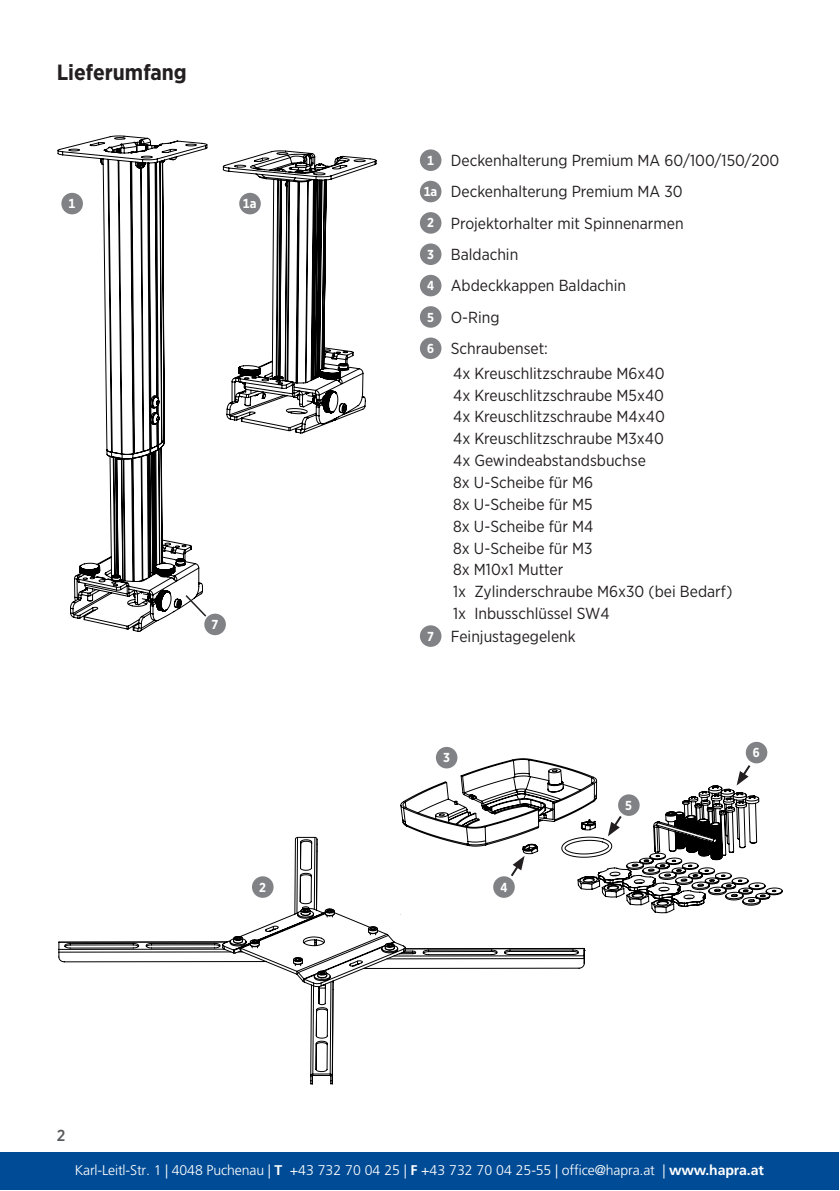
<style>
.page{position:relative;width:840px;height:1191px;background:#fff}
.page>*{position:absolute;margin:0;border:0;box-sizing:border-box;transform-origin:0 0}
.t1{font:700 22px "Gotham Narrow";color:#231f20}
.t2{font:16px/31.4px "Gotham Narrow";color:#231f20}
.t3{font:500 16px "Gotham Narrow";color:#57585a}
.t4{font:300 14px "Frutiger";letter-spacing:-.01em;color:#fff}
.t5{font:700 13px "Gotham Narrow";color:#fff}
.s1{font-weight:700;font-size:13px;color:#fff}
.s2{font-weight:700}
</style>
<div class="page">
<div style="left:419px;top:149px;width:22px;height:22px;background:#808285;border-radius:50%"></div>
<div style="left:419px;top:181px;width:22px;height:21px;background:#808285;border-radius:50%"></div>
<div style="left:419px;top:212px;width:22px;height:22px;background:#808285;border-radius:50%"></div>
<div style="left:419px;top:243px;width:22px;height:22px;background:#808285;border-radius:50%"></div>
<div style="left:419px;top:275px;width:22px;height:21px;background:#808285;border-radius:50%"></div>
<div style="left:419px;top:306px;width:22px;height:22px;background:#808285;border-radius:50%"></div>
<div style="left:419px;top:337px;width:22px;height:22px;background:#808285;border-radius:50%"></div>
<div style="left:419px;top:625px;width:22px;height:22px;background:#808285;border-radius:50%"></div>
<svg style="left:57px;top:135px;width:320px;height:497px"></svg>
<div style="left:61px;top:193px;width:22px;height:21px;background:#808285;border-radius:50%"></div>
<div style="left:204px;top:613px;width:22px;height:22px;background:#808285;border-radius:50%"></div>
<div style="left:239px;top:193px;width:22px;height:21px;background:#808285;border-radius:50%"></div>
<svg style="left:58px;top:836px;width:526px;height:248px"></svg>
<svg style="left:400px;top:758px;width:382px;height:156px"></svg>
<div style="left:252px;top:876px;width:21px;height:22px;background:#808285;border-radius:50%"></div>
<div style="left:435px;top:747px;width:22px;height:21px;background:#808285;border-radius:50%"></div>
<div style="left:493px;top:876px;width:21px;height:22px;background:#808285;border-radius:50%"></div>
<div style="left:617px;top:794px;width:22px;height:22px;background:#808285;border-radius:50%"></div>
<div style="left:745px;top:742px;width:21px;height:21px;background:#808285;border-radius:50%"></div>
<svg style="left:607px;top:813px;width:16px;height:23px"></svg>
<svg style="left:736px;top:763px;width:15px;height:22px"></svg>
<svg style="left:508px;top:856px;width:16px;height:22px"></svg>
<svg style="left:184px;top:593px;width:24px;height:25px"></svg>
<div style="left:0;top:1151px;width:837px;height:38px;background:#004b95"></div>
<h1 class="t1" style="left:57px;top:58px;width:131px">Lieferumfang</h1>
<p class="t5" style="left:68px;top:195px;width:8px">1</p>
<p class="t5" style="left:243px;top:195px;width:15px">1a</p>
<p class="t3" style="left:57px;top:1125px;width:10px">2</p>
<p class="t5" style="left:211px;top:616px;width:8px">7</p>
<p class="t5" style="left:259px;top:878px;width:8px">2</p>
<p class="t2" style="left:423px;top:144px;width:357px"><span class="s1">1</span> Deckenhalterung Premium MA 60/100/150/200<br><span class="s1">1a</span> Deckenhalterung Premium MA 30<br><span class="s1">2</span> Projektorhalter mit Spinnenarmen<br><span class="s1">3</span> Baldachin<br><span class="s1">4</span> Abdeckkappen Baldachin<br><span class="s1">5</span> O-Ring<br><span class="s1">6</span> Schraubenset:</p>
<p class="t2" style="left:453px;top:357px;width:213px">4x Kreuschlitzschraube M6x40</p>
<p class="t2" style="left:453px;top:379px;width:212px">4x Kreuschlitzschraube M5x40</p>
<p class="t2" style="left:453px;top:401px;width:213px">4x Kreuschlitzschraube M4x40</p>
<p class="t2" style="left:453px;top:422px;width:212px">4x Kreuschlitzschraube M3x40</p>
<p class="t2" style="left:453px;top:444px;width:194px">4x Gewindeabstandsbuchse</p>
<p class="t2" style="left:453px;top:466px;width:142px">8x U-Scheibe für M6</p>
<p class="t2" style="left:453px;top:488px;width:141px">8x U-Scheibe für M5</p>
<p class="t2" style="left:453px;top:510px;width:142px">8x U-Scheibe für M4</p>
<p class="t2" style="left:453px;top:532px;width:141px">8x U-Scheibe für M3</p>
<p class="t2" style="left:453px;top:554px;width:112px">8x M10x1 Mutter</p>
<p class="t2" style="left:453px;top:575px;width:281px">1x Zylinderschraube M6x30 (bei Bedarf)</p>
<p class="t2" style="left:453px;top:597px;width:158px">1x Inbusschlüssel SW4</p>
<p class="t2" style="left:427px;top:620px;width:150px"><span class="s1">7</span> Feinjustagegelenk</p>
<p class="t5" style="left:443px;top:749px;width:8px">3</p>
<p class="t5" style="left:500px;top:878px;width:8px">4</p>
<p class="t5" style="left:625px;top:796px;width:8px">5</p>
<p class="t5" style="left:752px;top:744px;width:8px">6</p>
<p class="t4" style="left:75px;top:1162px;width:690px">Karl-Leitl-Str. 1 | 4048 Puchenau | <span class="s2">T</span> +43 732 70 04 25 | <span class="s2">F</span> +43 732 70 04 25-55 | office@hapra.at | <span class="s2">www.hapra.at</span></p>
</div>
